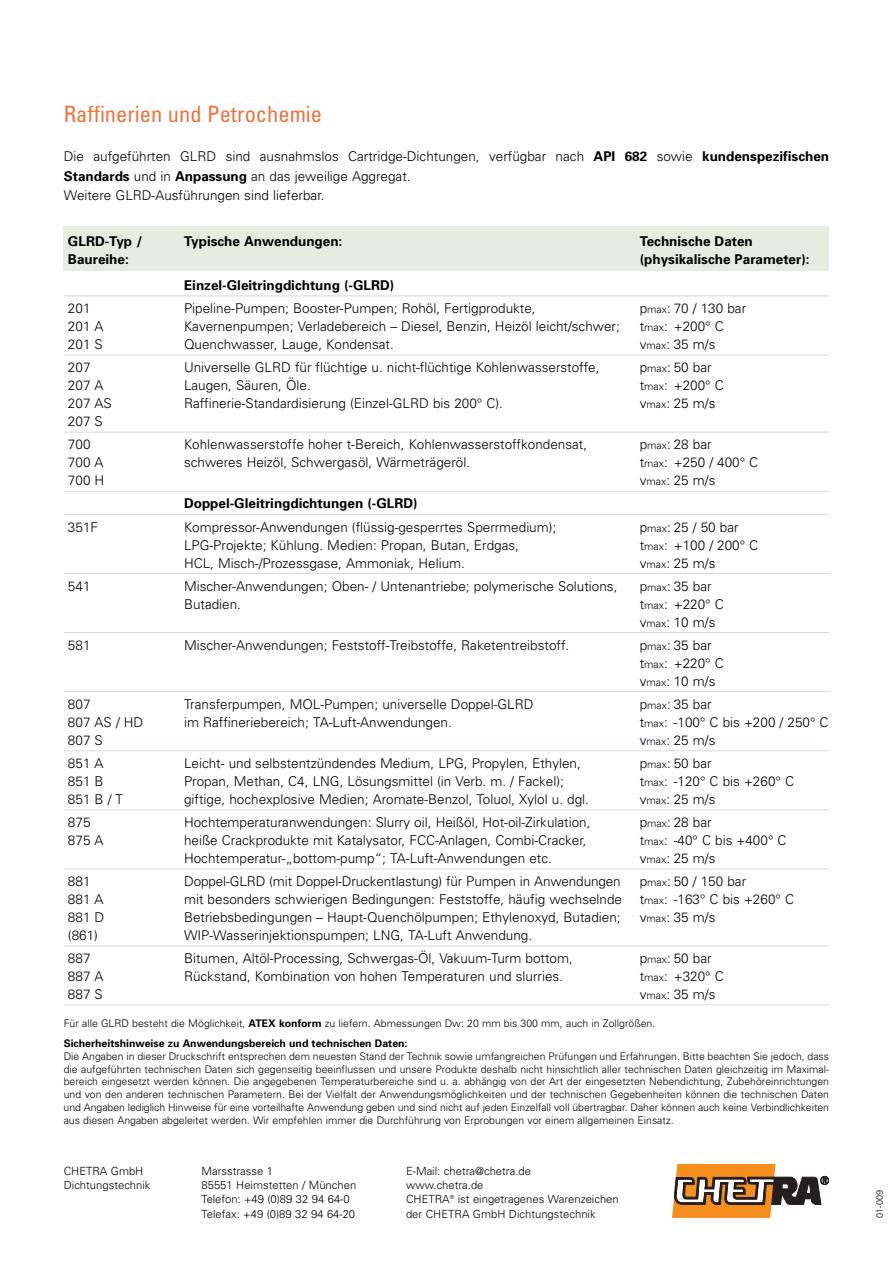
<style>
.page{position:relative;width:893px;height:1263px;background:#fff}
.page>*{position:absolute;margin:0;border:0;box-sizing:border-box;transform-origin:0 0}
.t1{font:condensed 22.5px "Univers";color:#ec743c}
.t2{font:300 13.5px/18px "Univers";color:#000}
.t3{font:700 13.5px/18px "Univers";color:#000}
.t4{font:300 11.25px/14.2px "Univers";color:#000}
.t5{font:300 10.5px/12.8px "Univers";color:#000}
.t6{font:300 9px "Univers";color:#000}
.s1{font-weight:700}
.s2{font-size:10.5px}
.s3{font-family:"Koz Min Pr 6 N";font-weight:500}
</style>
<div class="page">
<div style="left:64px;top:227px;width:765px;height:44px;background:#e8ebe0"></div>
<hr style="left:64px;top:295px;width:765px;height:1px;background:#d9dbcc">
<hr style="left:64px;top:355px;width:765px;height:1px;background:#d9dbcc">
<hr style="left:64px;top:432px;width:765px;height:1px;background:#d9dbcc">
<hr style="left:64px;top:491px;width:765px;height:1px;background:#d9dbcc">
<hr style="left:64px;top:514px;width:765px;height:1px;background:#d9dbcc">
<hr style="left:64px;top:573px;width:765px;height:1px;background:#d9dbcc">
<hr style="left:64px;top:632px;width:765px;height:1px;background:#d9dbcc">
<hr style="left:64px;top:691px;width:765px;height:1px;background:#d9dbcc">
<hr style="left:64px;top:750px;width:765px;height:1px;background:#d9dbcc">
<hr style="left:64px;top:809px;width:765px;height:1px;background:#d9dbcc">
<hr style="left:64px;top:869px;width:765px;height:1px;background:#d9dbcc">
<hr style="left:64px;top:946px;width:765px;height:1px;background:#d9dbcc">
<hr style="left:64px;top:1004px;width:765px;height:1px;background:#d9dbcc">
<svg style="left:672px;top:1164px;width:157px;height:54px"></svg>
<h1 class="t1" style="left:64px;top:106px;width:260px">Raffinerien und Petrochemie</h1>
<p class="t2" style="left:64px;top:148px;width:767px;line-height:19.5px">Die aufgeführten GLRD sind ausnahmslos Cartridge-Dichtungen, verfügbar nach <span class="s1">API 682</span> sowie <span class="s1">kundenspezifischen<br>Standards</span> und in <span class="s1">Anpassung</span> an das jeweilige Aggregat.<br>Weitere GLRD-Ausführungen sind lieferbar.</p>
<p class="t3" style="left:68px;top:233px;width:76px">GLRD-Typ /<br>Baureihe:</p>
<p class="t2" style="left:68px;top:301px;width:37px">201<br>201 A<br>201 S</p>
<p class="t2" style="left:68px;top:360px;width:45px">207<br>207 A<br>207 AS<br>207 S</p>
<p class="t2" style="left:68px;top:437px;width:38px">700<br>700 A<br>700 H</p>
<p class="t2" style="left:68px;top:519px;width:32px">351F</p>
<p class="t3" style="left:640px;top:233px;width:171px">Technische Daten (physikalische Parameter):</p>
<p class="t2" style="left:640px;top:301px;width:108px">p<span class="s2">max</span>: 70 / 130 bar t<span class="s2">max</span>: +200° C v<span class="s2">max</span>: 35 m/s</p>
<p class="t2" style="left:640px;top:360px;width:85px">p<span class="s2">max</span>: 50 bar t<span class="s2">max</span>: +200° C v<span class="s2">max</span>: 25 m/s</p>
<p class="t2" style="left:640px;top:437px;width:120px">p<span class="s2">max</span>: 28 bar<br>t<span class="s2">max</span>: +250 / 400° C v<span class="s2">max</span>: 25 m/s</p>
<p class="t2" style="left:640px;top:519px;width:120px">p<span class="s2">max</span>: 25 / 50 bar t<span class="s2">max</span>: +100 / 200° C v<span class="s2">max</span>: 25 m/s</p>
<p class="t2" style="left:640px;top:578px;width:85px">p<span class="s2">max</span>: 35 bar t<span class="s2">max</span>: +220° C v<span class="s2">max</span>: 10 m/s</p>
<p class="t2" style="left:640px;top:637px;width:85px">p<span class="s2">max</span>: 35 bar t<span class="s2">max</span>: +220° C v<span class="s2">max</span>: 10 m/s</p>
<p class="t2" style="left:640px;top:696px;width:190px">p<span class="s2">max</span>: 35 bar<br>t<span class="s2">max</span>: -100° C bis +200 / 250° C v<span class="s2">max</span>: 25 m/s</p>
<p class="t2" style="left:640px;top:755px;width:156px">p<span class="s2">max</span>: 50 bar<br>t<span class="s2">max</span>: -120° C bis +260° C v<span class="s2">max</span>: 25 m/s</p>
<p class="t2" style="left:640px;top:814px;width:148px">p<span class="s2">max</span>: 28 bar<br>t<span class="s2">max</span>: -40° C bis +400° C v<span class="s2">max</span>: 25 m/s</p>
<p class="t2" style="left:640px;top:874px;width:156px">p<span class="s2">max</span>: 50 / 150 bar<br>t<span class="s2">max</span>: -163° C bis +260° C v<span class="s2">max</span>: 35 m/s</p>
<p class="t2" style="left:640px;top:951px;width:85px">p<span class="s2">max</span>: 50 bar t<span class="s2">max</span>: +320° C v<span class="s2">max</span>: 35 m/s</p>
<p class="t3" style="left:184px;top:233px;width:160px">Typische Anwendungen:</p>
<p class="t3" style="left:184px;top:277px;width:212px">Einzel-Gleitringdichtung (-GLRD)</p>
<p class="t2" style="left:184px;top:301px;width:437px">Pipeline-Pumpen; Booster-Pumpen; Rohöl, Fertigprodukte,<br>Kavernenpumpen; Verladebereich – Diesel, Benzin, Heizöl leicht/schwer;<br>Quenchwasser, Lauge, Kondensat.</p>
<p class="t2" style="left:184px;top:360px;width:417px">Universelle GLRD für flüchtige u. nicht-flüchtige Kohlenwasserstoffe,<br>Laugen, Säuren, Öle.<br>Raffinerie-Standardisierung (Einzel-GLRD bis 200° C).</p>
<p class="t2" style="left:184px;top:437px;width:405px">Kohlenwasserstoffe hoher t-Bereich, Kohlenwasserstoffkondensat, schweres Heizöl, Schwergasöl, Wärmeträgeröl.</p>
<p class="t3" style="left:184px;top:496px;width:235px">Doppel-Gleitringdichtungen (-GLRD)</p>
<p class="t2" style="left:184px;top:519px;width:374px">Kompressor-Anwendungen (flüssig-gesperrtes Sperrmedium);<br>LPG-Projekte; Kühlung. Medien: Propan, Butan, Erdgas,<br>HCL, Misch-/Prozessgase, Ammoniak, Helium.</p>
<p class="t2" style="left:184px;top:578px;width:435px">Mischer-Anwendungen; Oben- / Untenantriebe; polymerische Solutions,<br>Butadien.</p>
<p class="t2" style="left:184px;top:637px;width:387px">Mischer-Anwendungen; Feststoff-Treibstoffe, Raketentreibstoff.</p>
<p class="t2" style="left:68px;top:578px;width:24px">541</p>
<p class="t2" style="left:68px;top:637px;width:24px">581</p>
<p class="t2" style="left:184px;top:696px;width:351px">Transferpumpen, MOL-Pumpen; universelle Doppel-GLRD im Raffineriebereich; TA-Luft-Anwendungen.</p>
<p class="t2" style="left:184px;top:755px;width:406px">Leicht- und selbstentzündendes Medium, LPG, Propylen, Ethylen,<br>Propan, Methan, C4, LNG, Lösungsmittel (in Verb. m. / Fackel); giftige, hochexplosive Medien; Aromate-Benzol, Toluol, Xylol u. dgl.</p>
<p class="t2" style="left:184px;top:814px;width:408px">Hochtemperaturanwendungen: Slurry oil, Heißöl, Hot-oil-Zirkulation, heiße Crackprodukte mit Katalysator, FCC-Anlagen, Combi-Cracker,<br>Hochtemperatur-„bottom-pump“; TA-Luft-Anwendungen etc.</p>
<p class="t2" style="left:184px;top:874px;width:440px;text-align:justify">Doppel-GLRD (mit Doppel-Druckentlastung) für Pumpen in Anwendungen mit besonders schwierigen Bedingungen: Feststoffe, häufig wechselnde Betriebsbedingungen – Haupt-Quenchölpumpen; Ethylenoxyd, Butadien; WIP-Wasserinjektionspumpen; LNG, TA-Luft Anwendung.</p>
<p class="t2" style="left:184px;top:951px;width:390px">Bitumen, Altöl-Processing, Schwergas-Öl, Vakuum-Turm bottom,<br>Rückstand, Kombination von hohen Temperaturen und slurries.</p>
<p class="t2" style="left:68px;top:696px;width:77px">807<br>807 AS / HD<br>807 S</p>
<p class="t2" style="left:68px;top:755px;width:57px">851 A<br>851 B<br>851B/T</p>
<p class="t2" style="left:68px;top:814px;width:37px">875<br>875 A</p>
<p class="t2" style="left:68px;top:874px;width:38px">881<br>881 A<br>881 D (861)</p>
<p class="t2" style="left:68px;top:951px;width:37px">887<br>887 A<br>887 S</p>
<p class="t5" style="left:64px;top:1014px;width:593px;line-height:20.2px">Für alle GLRD besteht die Möglichkeit, <span class="s1">ATEX konform</span> zu liefern. Abmessungen Dw: 20 mm bis 300 mm, auch in Zollgrößen.<br><span class="s1">Sicherheitshinweise zu Anwendungsbereich und technischen Daten:</span></p>
<p class="t5" style="left:64px;top:1051px;width:767px;text-align:justify">Die Angaben in dieser Druckschrift entsprechen dem neuesten Stand der Technik sowie umfangreichen Prüfungen und Erfahrungen. Bitte beachten Sie jedoch, dass die aufgeführten technischen Daten sich gegenseitig beeinflussen und unsere Produkte deshalb nicht hinsichtlich aller technischen Daten gleichzeitig im Maximal&shy;bereich eingesetzt werden können. Die angegebenen Temperaturbereiche sind u. a. abhängig von der Art der eingesetzten Nebendichtung, Zubehöreinrichtungen und von den anderen technischen Parametern. Bei der Vielfalt der Anwendungsmöglichkeiten und der technischen Gegebenheiten können die technischen Daten und Angaben lediglich Hinweise für eine vorteilhafte Anwendung geben und sind nicht auf jeden Einzelfall voll übertragbar. Daher können auch keine Verbindlichkeiten aus diesen Angaben abgeleitet werden. Wir empfehlen immer die Durchführung von Erprobungen vor einem allgemeinen Einsatz.</p>
<p class="t4" style="left:64px;top:1165px;width:88px">CHETRA GmbH<br>Dichtungstechnik</p>
<p class="t4" style="left:202px;top:1165px;width:156px">Marsstrasse 1<br>85551 Heimstetten / Mu<span class="s3">̈</span>nchen<br>Telefon: +49 (0)89 32 94 64-0<br>Telefax: +49 (0)89 32 94 64-20</p>
<p class="t4" style="left:406px;top:1165px;width:214px">E-Mail: chetra@chetra.de<br>www.chetra.de<br>CHETRA<sup>®</sup> ist eingetragenes Warenzeichen der CHETRA GmbH Dichtungstechnik</p>
<p class="t6" style="left:876px;top:1218px;width:29px;rotate:-90deg">01-009</p>
</div>
